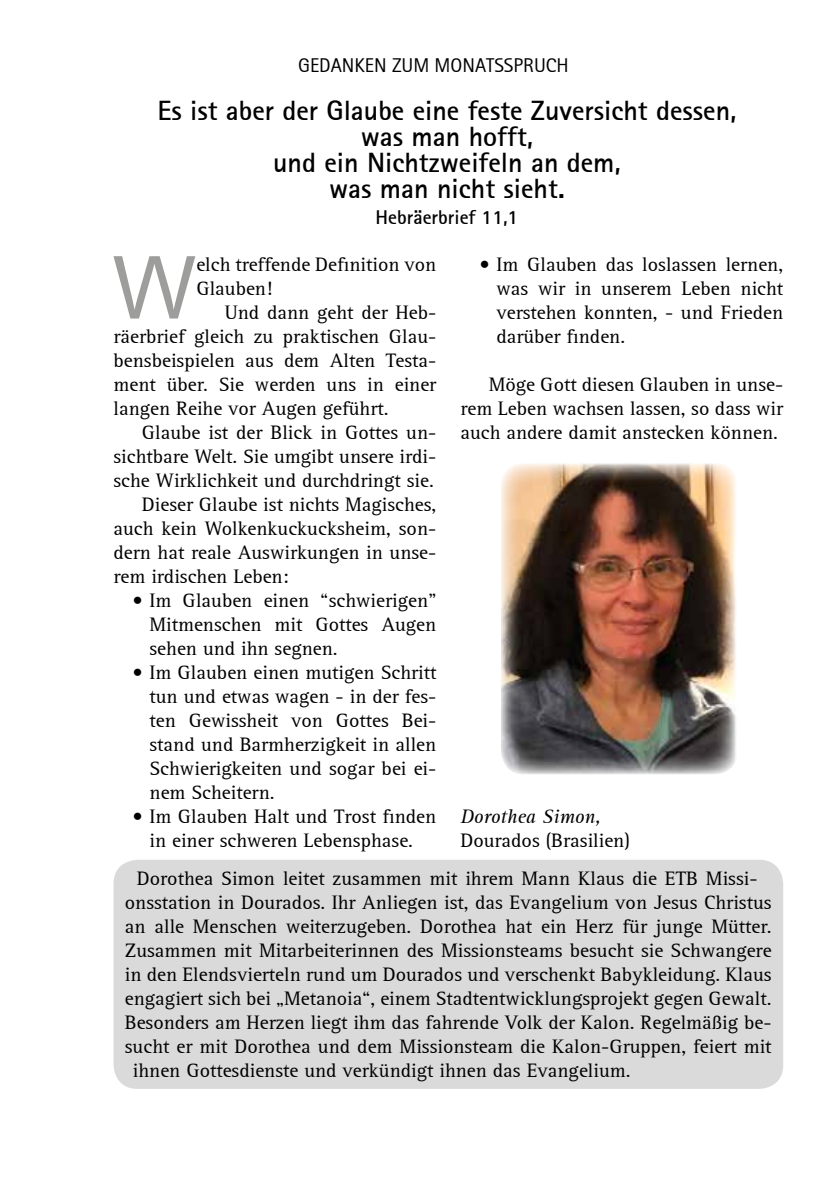
<style>
.page{position:relative;width:840px;height:1191px;background:#fff}
.page>*{position:absolute;margin:0;border:0;box-sizing:border-box;transform-origin:0 0}
.t1{font:87px "Arial";color:#9d9d9c}
.t2{font:700 28px/26px "Rotis Sans Serif";color:#000;text-align:center}
.t3{font:20px/24px "Rotis Serif";color:#000;text-align:justify}
.t4{font:20px "Rotis Sans Serif";color:#000}
.t5{font:700 20px "Rotis Sans Serif";color:#000}
.t6{font:italic 20px "Rotis Serif";color:#000}
</style>
<div class="page">
<img style="left:501px;top:463px;width:235px;height:311px">
<div style="left:113px;top:859px;width:669px;height:230px;background:#dadada;border-radius:24px"></div>
<p class="t4" style="left:298px;top:53px;width:272px">GEDANKEN ZUM MONATSSPRUCH</p>
<h2 class="t2" style="left:157px;top:97px;width:580px">Es ist aber der Glaube eine feste Zuversicht dessen, was man hofft,<br>und ein Nichtzweifeln an dem,<br>was man nicht sieht.</h2>
<p class="t5" style="left:375px;top:204px;width:144px">Hebräerbrief 11,1</p>
<h1 class="t1" style="left:112px;top:228px;width:85px">W</h1>
<p class="t3" style="left:196px;top:252px;width:241px">elch treffende Definition von<br>Glauben!</p>
<p class="t3" style="left:496px;top:252px;width:288px;text-indent:-17px">• Im Glauben das loslassen lernen, was wir in unserem Leben nicht verstehen konnten, - und Frieden darüber finden.</p>
<p class="t3" style="left:460px;top:372px;width:324px;text-indent:28px">Möge Gott diesen Glauben in unse&shy;rem Leben wachsen lassen, so dass wir auch andere damit anstecken können.</p>
<p class="t3" style="left:113px;top:300px;width:324px;text-indent:111px">Und dann geht der Heb&shy;räerbrief gleich zu praktischen Glau&shy;bensbeispielen aus dem Alten Testa&shy;ment über. Sie werden uns in einer langen Reihe vor Augen geführt.</p>
<p class="t3" style="left:142px;top:420px;width:296px">Glaube ist der Blick in Gottes un-</p>
<p class="t3" style="left:113px;top:444px;width:324px">sichtbare Welt. Sie umgibt unsere irdi-</p>
<p class="t3" style="left:113px;top:468px;width:321px">sche Wirklichkeit und durchdringt sie.</p>
<p class="t3" style="left:142px;top:492px;width:296px">Dieser Glaube ist nichts Magisches,</p>
<p class="t3" style="left:113px;top:516px;width:324px">auch kein Wolkenkuckucksheim, son-</p>
<p class="t3" style="left:113px;top:540px;width:324px">dern hat reale Auswirkungen in unse-</p>
<p class="t3" style="left:113px;top:564px;width:177px">rem irdischen Leben:</p>
<p class="t3" style="left:149px;top:588px;width:288px;text-indent:-17px">• Im Glauben einen “schwierigen” Mitmenschen mit Gottes Augen sehen und ihn segnen.</p>
<p class="t3" style="left:149px;top:660px;width:288px;text-indent:-17px">• Im Glauben einen mutigen Schritt tun und etwas wagen - in der fes&shy;ten Gewissheit von Gottes Bei&shy;stand und Barmherzigkeit in allen Schwierigkeiten und sogar bei ei&shy;nem Scheitern.</p>
<p class="t3" style="left:132px;top:804px;width:305px;text-align:center">• Im Glauben Halt und Trost finden in einer schweren Lebensphase.</p>
<p class="t6" style="left:460px;top:805px;width:142px">Dorothea Simon,</p>
<p class="t3" style="left:460px;top:828px;width:171px">Dourados (Brasilien)</p>
<p class="t3" style="left:137px;top:867px;width:621px">Dorothea Simon leitet zusammen mit ihrem Mann Klaus die ETB Missi-</p>
<p class="t3" style="left:125px;top:891px;width:647px">onsstation in Dourados. Ihr Anliegen ist, das Evangelium von Jesus Christus</p>
<p class="t3" style="left:125px;top:915px;width:647px">an alle Menschen weiterzugeben. Dorothea hat ein Herz für junge Mütter.</p>
<p class="t3" style="left:125px;top:939px;width:648px">Zusammen mit Mitarbeiterinnen des Missionsteams besucht sie Schwangere</p>
<p class="t3" style="left:125px;top:963px;width:648px">in den Elendsvierteln rund um Dourados und verschenkt Babykleidung. Klaus</p>
<p class="t3" style="left:125px;top:987px;width:648px">engagiert sich bei „Metanoia“, einem Stadtentwicklungsprojekt gegen Gewalt.</p>
<p class="t3" style="left:125px;top:1011px;width:647px">Besonders am Herzen liegt ihm das fahrende Volk der Kalon. Regelmäßig be-</p>
<p class="t3" style="left:125px;top:1035px;width:648px">sucht er mit Dorothea und dem Missionsteam die Kalon-Gruppen, feiert mit</p>
<p class="t3" style="left:133px;top:1059px;width:499px">ihnen Gottesdienste und verkündigt ihnen das Evangelium.</p>
</div>
